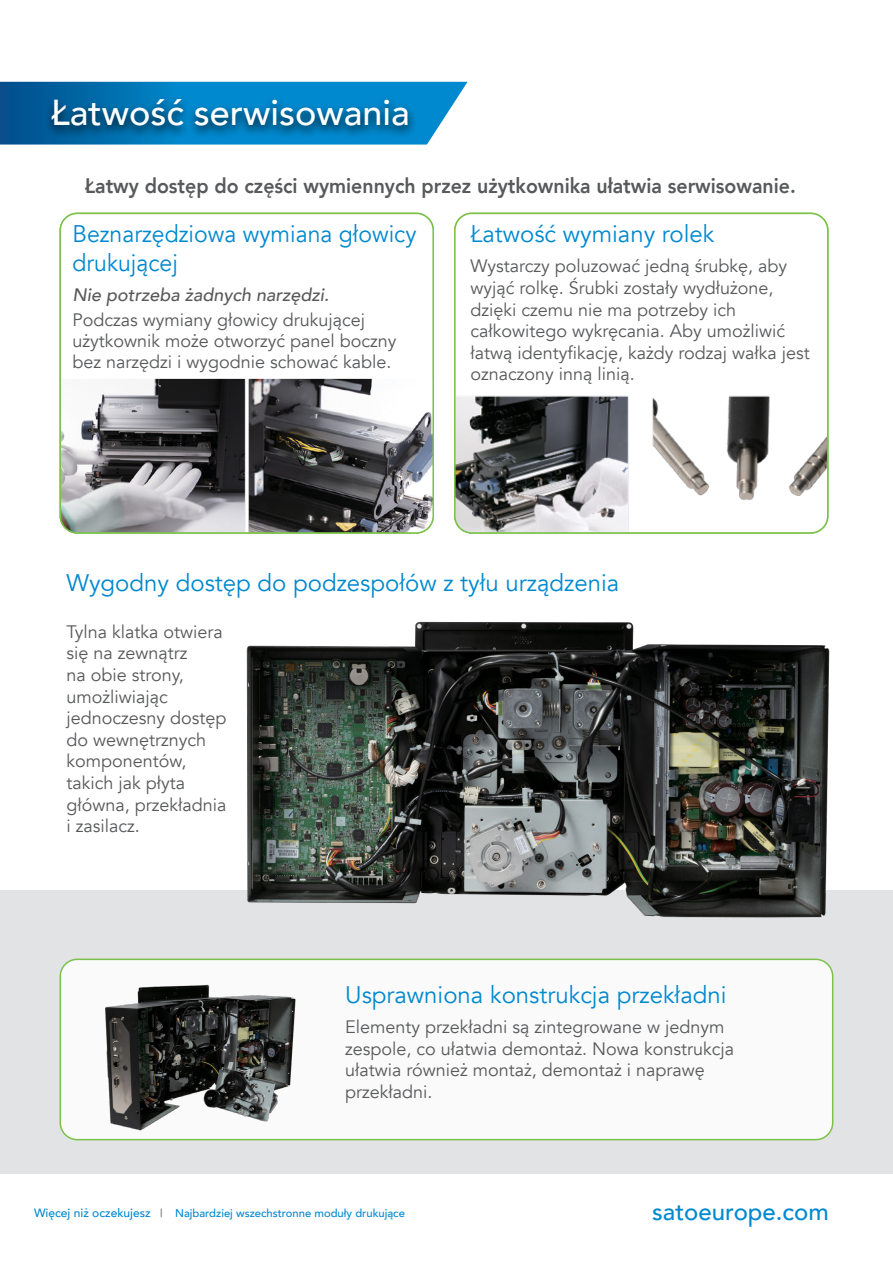
<style>
.page{position:relative;width:893px;height:1263px;background:#fff}
.page>*{position:absolute;margin:0;border:0;box-sizing:border-box;transform-origin:0 0}
.t1{font:500 36px "Avenir";color:#fff}
.t2{font:24px "Avenir";color:#0089cf}
.t3{font:24px/28.8px "Avenir";color:#0089cf;scale:.96 1}
.t4{font:500 24px "Avenir";color:#0089cf}
.t5{font:800 21px "Avenir";color:#58595b;scale:.93 1}
.t6{font:18px/21.6px "Avenir";color:#58595b}
.t7{font:italic 500 18px "Avenir";color:#58595b}
.t8{font:500 11.25px "Avenir";color:#0089cf}
.s1{font-size:12px}
.s2{color:#6d6e71}
</style>
<div class="page">
<div style="left:0;top:890px;width:893px;height:281px;background:#e2e3e4"></div>
<div style="left:60px;top:959px;width:773px;height:180px;background:#fff;border-radius:17px"></div>
<div style="left:60px;top:958px;width:773px;height:182px;border:2px solid #7cc24a;border-radius:17px"></div>
<img style="left:60px;top:379px;width:371px;height:152px">
<div style="left:60px;top:213px;width:374px;height:321px;border:2px solid #7cc24a;border-radius:17px"></div>
<img style="left:457px;top:395px;width:371px;height:136px">
<div style="left:454px;top:213px;width:374px;height:321px;border:2px solid #7cc24a;border-radius:17px"></div>
<hr style="left:0;top:1171px;width:893px;height:3px;background:#e2e3e4">
<svg style="left:0;top:81px;width:468px;height:64px;background:#2389c3"></svg>
<div style="left:43px;top:95px;width:374px;height:44px;background:#000;opacity:.75"></div>
<img style="left:246px;top:621px;width:584px;height:297px">
<img style="left:103px;top:984px;width:204px;height:154px">
<h1 class="t1" style="left:51px;top:81px;width:360px">Łatwość serwisowania</h1>
<p class="t5" style="left:85px;top:170px;width:766px">Łatwy dostęp do części wymiennych przez użytkownika ułatwia serwisowanie.</p>
<h2 class="t3" style="left:73px;top:220px;width:360px">Beznarzędziowa wymiana głowicy drukującej</h2>
<p class="t7" style="left:73px;top:284px;width:258px">Nie potrzeba żadnych narzędzi.</p>
<p class="t6" style="left:73px;top:310px;width:326px;line-height:21px">Podczas wymiany głowicy drukującej użytkownik może otworzyć panel boczny bez narzędzi i wygodnie schować kable.</p>
<h2 class="t2" style="left:470px;top:220px;width:246px">Łatwość wymiany rolek</h2>
<p class="t6" style="left:470px;top:256px;width:341px">Wystarczy poluzować jedną śrubkę, aby wyjąć rolkę. Śrubki zostały wydłużone, dzięki czemu nie ma potrzeby ich całkowitego wykręcania. Aby umożliwić łatwą identyfikację, każdy rodzaj wałka jest oznaczony inną linią.</p>
<h2 class="t2" style="left:66px;top:569px;width:554px">Wygodny dostęp do podzespołów z tyłu urządzenia</h2>
<p class="t6" style="left:66px;top:621px;width:162px">Tylna klatka otwiera się na zewnątrz<br>na obie strony, umożliwiając jednoczesny dostęp do wewnętrznych komponentów, takich jak płyta główna, przekładnia i zasilacz.</p>
<h2 class="t2" style="left:345px;top:980px;width:383px">Usprawniona konstrukcja przekładni</h2>
<p class="t6" style="left:345px;top:1016px;width:391px">Elementy przekładni są zintegrowane w jednym zespole, co ułatwia demontaż. Nowa konstrukcja ułatwia również montaż, demontaż i naprawę przekładni.</p>
<p class="t8" style="left:34px;top:1203px;width:372px"><span class="s1">Więcej niż oczekujesz</span> <span class="s2">|</span> Najbardziej wszechstronne moduły drukujące</p>
<h2 class="t4" style="left:652px;top:1190px;width:178px">satoeurope.com</h2>
</div>
